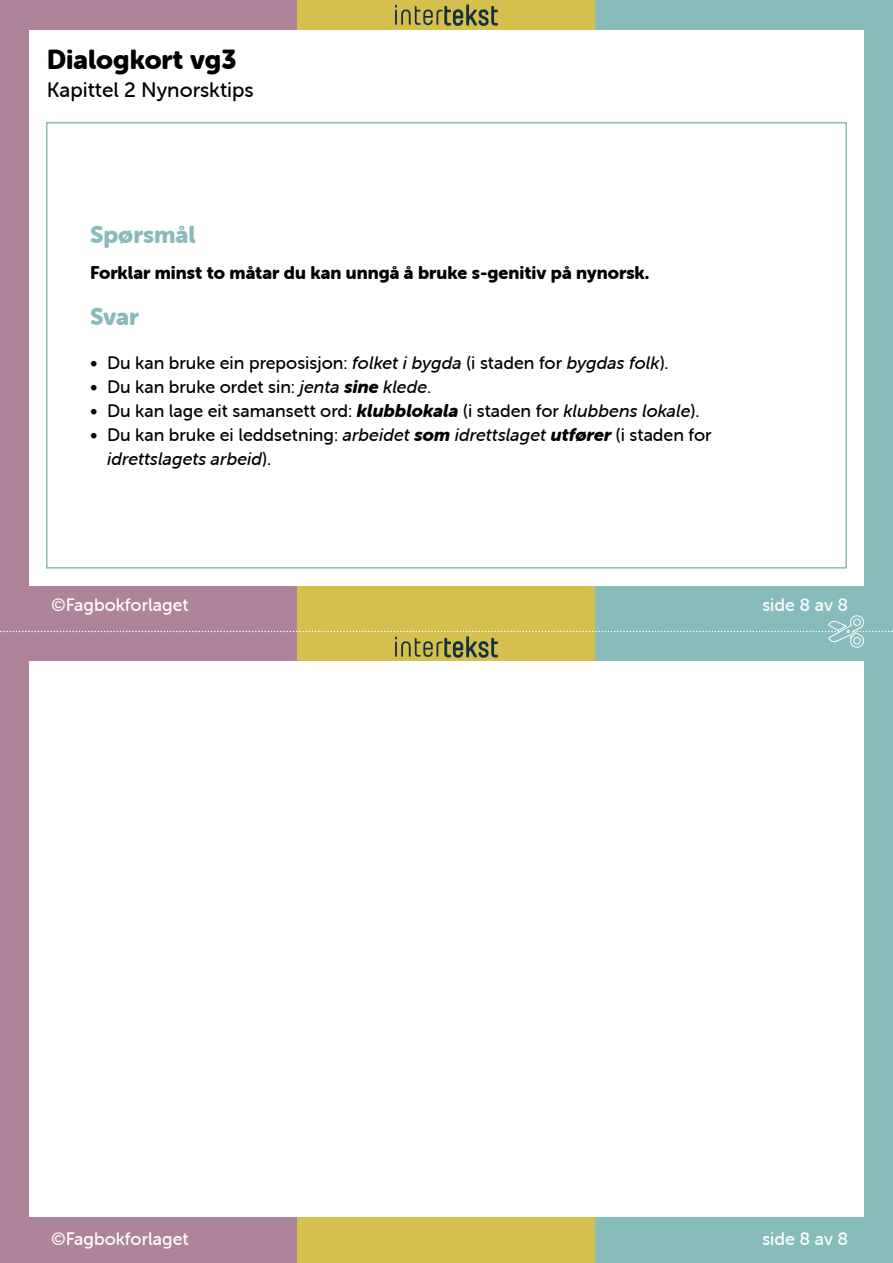
<style>
.page{position:relative;width:893px;height:1263px;background:#fff}
.page>*{position:absolute;margin:0;border:0;box-sizing:border-box;transform-origin:0 0}
.t1{font:27px "Museo Sans Rounded 900";color:#000}
.Card_Heading{font:24px "Museo Sans Rounded 900";color:#88bcba}
.t2{font:21px "Museo Sans Rounded 500";color:#000}
.t3{font:18px "Museo Sans Rounded 500";color:#000}
.t4{font:italic 18px/24px "Museo Sans Rounded 500";color:#000}
.Sporsmal{font:18px "Museo Sans Rounded 900";color:#000}
.Sporsmal-2{font:18px "Museo Sans Rounded 500";color:#fff}
.s1{font-style:italic}
.s2{font-family:"Museo Sans Rounded 900";font-style:italic}
.s3{font-style:normal}
.s4{font-family:"Museo Sans Rounded 900"}
</style>
<div class="page">
<div style="left:0;top:0;width:298px;height:632px;background:#ae849a"></div>
<div style="left:0;top:632px;width:298px;height:631px;background:#ae849a"></div>
<div style="left:298px;top:0;width:297px;height:632px;background:#d5bf4f"></div>
<div style="left:298px;top:632px;width:297px;height:631px;background:#d5bf4f"></div>
<div style="left:595px;top:0;width:298px;height:632px;background:#88bcba"></div>
<div style="left:595px;top:632px;width:298px;height:631px;background:#88bcba"></div>
<svg style="left:395px;top:4px;width:103px;height:22px"></svg>
<svg style="left:0;top:615px;width:893px;height:43px"></svg>
<div style="left:29px;top:30px;width:835px;height:555px;background:#fff"></div>
<div style="left:29px;top:662px;width:835px;height:555px;background:#fff"></div>
<div style="left:46px;top:122px;width:801px;height:447px;border:2px solid #88bcba"></div>
<h1 class="t1" style="left:47px;top:44px;width:191px">Dialogkort vg3</h1>
<p class="t2" style="left:47px;top:78px;width:209px">Kapittel 2 Nynorsktips</p>
<p class="Card_Heading" style="left:90px;top:221px;width:107px">Spørsmål</p>
<p class="Sporsmal" style="left:90px;top:263px;width:561px">Forklar minst to måtar du kan unngå å bruke s-genitiv på nynorsk.</p>
<p class="Card_Heading" style="left:90px;top:303px;width:50px">Svar</p>
<p class="t3" style="left:90px;top:353px;width:580px">• Du kan bruke ein preposisjon: <span class="s1">folket i bygda</span> (i staden for <span class="s1">bygdas folk</span>).</p>
<p class="t3" style="left:90px;top:377px;width:343px">• Du kan bruke ordet sin: <span class="s1">jenta</span> <span class="s2">sine</span> <span class="s1">klede</span>.</p>
<p class="t3" style="left:90px;top:401px;width:611px">• Du kan lage eit samansett ord: <span class="s2">klubblokala</span> (i staden for <span class="s1">klubbens lokale</span>).</p>
<p class="t4" style="left:107px;top:423px;width:606px;text-indent:-17px"><span class="s3">• Du kan bruke ei leddsetning:</span> arbeidet <span class="s4">som</span> idrettslaget <span class="s4">utfører</span> <span class="s3">(i staden for </span>idrettslagets arbeid<span class="s3">).</span></p>
<p class="Sporsmal-2" style="left:51px;top:595px;width:139px">©Fagbokforlaget</p>
<p class="Sporsmal-2" style="left:762px;top:595px;width:87px">side 8 av 8</p>
<p class="Sporsmal-2" style="left:51px;top:1228px;width:139px">©Fagbokforlaget</p>
<p class="Sporsmal-2" style="left:762px;top:1228px;width:87px">side 8 av 8</p>
</div>
